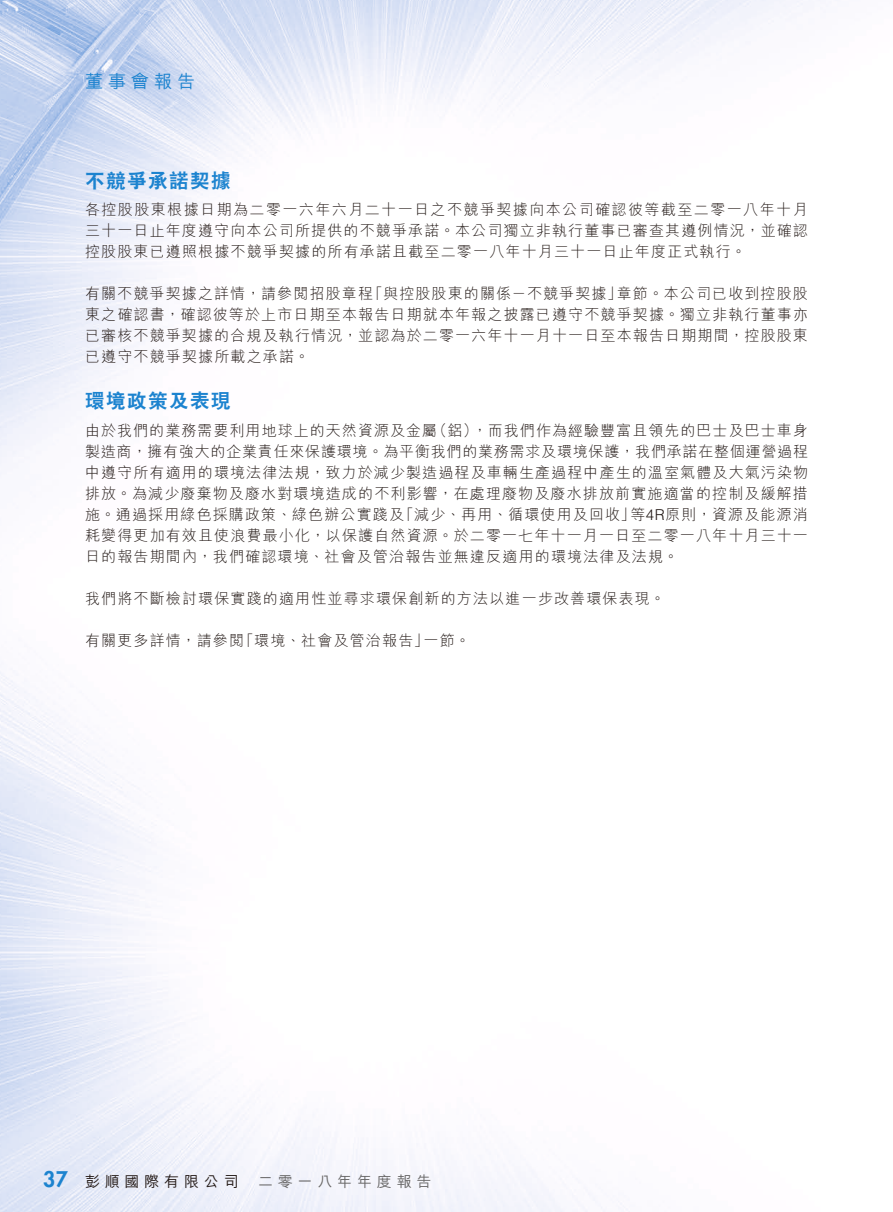
<style>
.page{position:relative;width:893px;height:1212px;background:#fff}
.page>*{position:absolute;margin:0;border:0;box-sizing:border-box;transform-origin:0 0}
.t1{font:800 21px "Futura Std";color:#1c83cf}
.t2{font:800 19.5px "C Hei 2 HK";letter-spacing:.08em;color:#1c83cf}
.t3{font:500 18px "M Hei HK";letter-spacing:.28em;color:#1c83cf}
.t4{font:300 15px/21px "M Hei HK";letter-spacing:.075em;color:#231916}
.t5{font:300 15px "M Hei HK";letter-spacing:.05em;color:#231916}
.t6{font:500 15px "M Hei HK";letter-spacing:.32em;color:#666565}
.t7{font:500 15px "M Hei HK";letter-spacing:.32em;color:#231916}
.s1{font-family:"Helvetica LT Std"}
</style>
<div class="page">
<img style="left:0;top:0;width:820px;height:1212px">
<p class="t3" style="left:85px;top:69px;width:112px">董事會報告</p>
<h2 class="t2" style="left:85px;top:167px;width:147px">不競爭承諾契據</h2>
<p class="t4" style="left:85px;top:199px;width:724px;text-align:justify">各控股股東根據日期為二零一六年六月二十一日之不競爭契據向本公司確認彼等截至二零一八年十月三十一日止年度遵守向本公司所提供的不競爭承諾。本公司獨立非執行董事已審查其遵例情況，並確認控股股東已遵照根據不競爭契據的所有承諾且截至二零一八年十月三十一日止年度正式執行。</p>
<p class="t4" style="left:617px;top:283px;width:193px">章節。本公司已收到控股股</p>
<p class="t4" style="left:85px;top:283px;width:724px">有關不競爭契據之詳情，請參閱招股章程<br>東之確認書，確認彼等於上市日期至本報告日期就本年報之披露已遵守不競爭契據。獨立非執行董事亦已審核不競爭契據的合規及執行情況，並認為於二零一六年十一月十一日至本報告日期期間，控股股東已遵守不競爭契據所載之承諾。</p>
<h2 class="t2" style="left:85px;top:388px;width:147px">環境政策及表現</h2>
<p class="t4" style="left:472px;top:419px;width:337px">，而我們作為經驗豐富且領先的巴士及巴士車身</p>
<p class="t4" style="left:368px;top:283px;width:256px">「與控股股東的關係－不競爭契據」</p>
<p class="t4" style="left:432px;top:419px;width:47px">（鋁）</p>
<p class="t4" style="left:85px;top:419px;width:354px">由於我們的業務需要利用地球上的天然資源及金屬</p>
<p class="t5" style="left:85px;top:441px;width:724px">製造商，擁有強大的企業責任來保護環境。為平衡我們的業務需求及環境保護，我們承諾在整個運營過程</p>
<p class="t4" style="left:85px;top:461px;width:725px">中遵守所有適用的環境法律法規，致力於減少製造過程及車輛生產過程中產生的溫室氣體及大氣污染物</p>
<p class="t4" style="left:85px;top:482px;width:724px">排放。為減少廢棄物及廢水對環境造成的不利影響，在處理廢物及廢水排放前實施適當的控制及緩解措</p>
<p class="t4" style="left:630px;top:503px;width:179px">等<span class="s1">4R</span>原則，資源及能源消</p>
<p class="t4" style="left:85px;top:503px;width:724px">施。通過採用綠色採購政策、綠色辦公實踐及<br>耗變得更加有效且使浪費最小化，以保護自然資源。於二零一七年十一月一日至二零一八年十月三十一日的報告期間內，我們確認環境、社會及管治報告並無違反適用的環境法律及法規。</p>
<p class="t4" style="left:85px;top:587px;width:582px">我們將不斷檢討環保實踐的適用性並尋求環保創新的方法以進一步改善環保表現。</p>
<p class="t4" style="left:424px;top:629px;width:48px">一節。</p>
<p class="t4" style="left:399px;top:503px;width:238px">「減少、再用、循環使用及回收」</p>
<p class="t4" style="left:85px;top:629px;width:161px">有關更多詳情，請參閱</p>
<p class="t4" style="left:239px;top:629px;width:191px">「環境、社會及管治報告」</p>
<h1 class="t1" style="left:43px;top:1166px;width:26px">37</h1>
<p class="t7" style="left:85px;top:1171px;width:155px">彭順國際有限公司</p>
<p class="t6" style="left:258px;top:1171px;width:175px">二零一八年年度報告</p>
</div>
